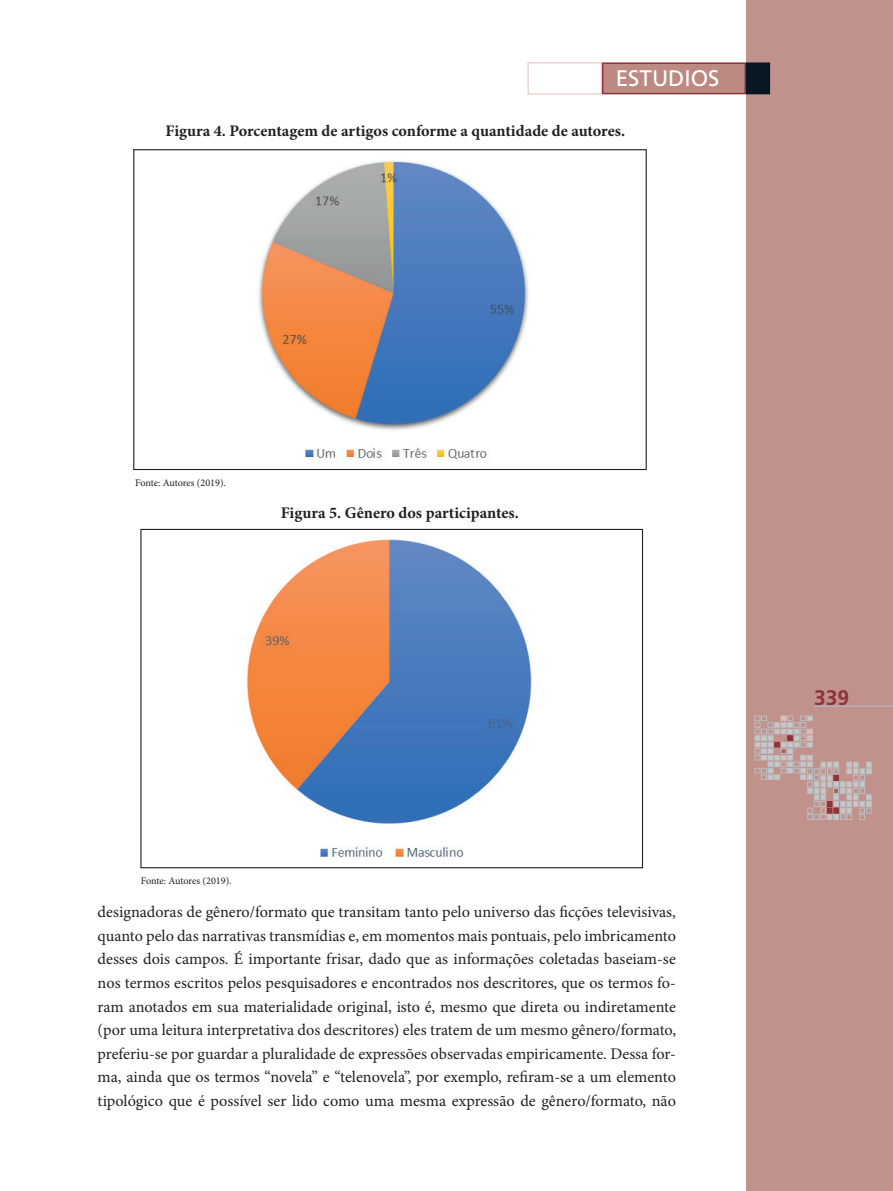
<style>
.page{position:relative;width:893px;height:1191px;background:#fff}
.page>*{position:absolute;margin:0;border:0;box-sizing:border-box;transform-origin:0 0}
.t1{font:22.5px "Frutiger";color:#fff}
.t2{font:700 21px "Frutiger";color:#8e333a}
.t3{font:16.2px/23.5px "Minion Pro";color:#231f20;text-align:justify}
.t4{font:700 16.2px "Minion Pro";color:#231f20}
.t5{font:10.2px "Minion Pro";letter-spacing:-.01em;color:#231f20}
</style>
<div class="page">
<div style="left:746px;top:0;width:147px;height:1191px;background:#c1928c"></div>
<div style="left:602px;top:62px;width:144px;height:32px;background:#bc8983;border:2px solid #8e333a"></div>
<div style="left:746px;top:62px;width:24px;height:32px;background:#071822"></div>
<div style="left:528px;top:62px;width:74px;height:33px;border:1px solid #e0c7c2"></div>
<svg style="left:755px;top:716px;width:116px;height:103px;background:#bf9e9b"></svg>
<hr style="left:814px;top:706px;width:79px;height:1px;background:#b2b3b7">
<img style="left:258px;top:160px;width:271px;height:300px">
<div style="left:133px;top:149px;width:514px;height:321px;border:1px solid #231f20"></div>
<img style="left:246px;top:539px;width:286px;height:318px">
<h1 class="t1" style="left:616px;top:65px;width:105px">ESTUDIOS</h1>
<p class="t4" style="left:166px;top:119px;width:461px">Figura 4. Porcentagem de artigos conforme a quantidade de autores.</p>
<p class="t5" style="left:135px;top:475px;width:92px">Fonte: Autores (2019).</p>
<p class="t4" style="left:281px;top:501px;width:240px">Figura 5. Gênero dos participantes.</p>
<p class="t5" style="left:141px;top:873px;width:92px">Fonte: Autores (2019).</p>
<p class="t3" style="left:98px;top:900px;width:580px">designadoras de gênero/formato que transitam tanto pelo universo das ficções televisivas, quanto pelo das narrativas transmídias e, em momentos mais pontuais, pelo imbricamento desses dois campos. É importante frisar, dado que as informações coletadas baseiam-se nos termos escritos pelos pesquisadores e encontrados nos descritores, que os termos fo&shy;ram anotados em sua materialidade original, isto é, mesmo que direta ou indiretamente (por uma leitura interpretativa dos descritores) eles tratem de um mesmo gênero/formato, preferiu-se por guardar a pluralidade de expressões observadas empiricamente. Dessa for&shy;ma, ainda que os termos “novela” e “telenovela”, por exemplo, refiram-se a um elemento tipológico que é possível ser lido como uma mesma expressão de gênero/formato, não</p>
<p class="t2" style="left:814px;top:685px;width:37px">339</p>
</div>
